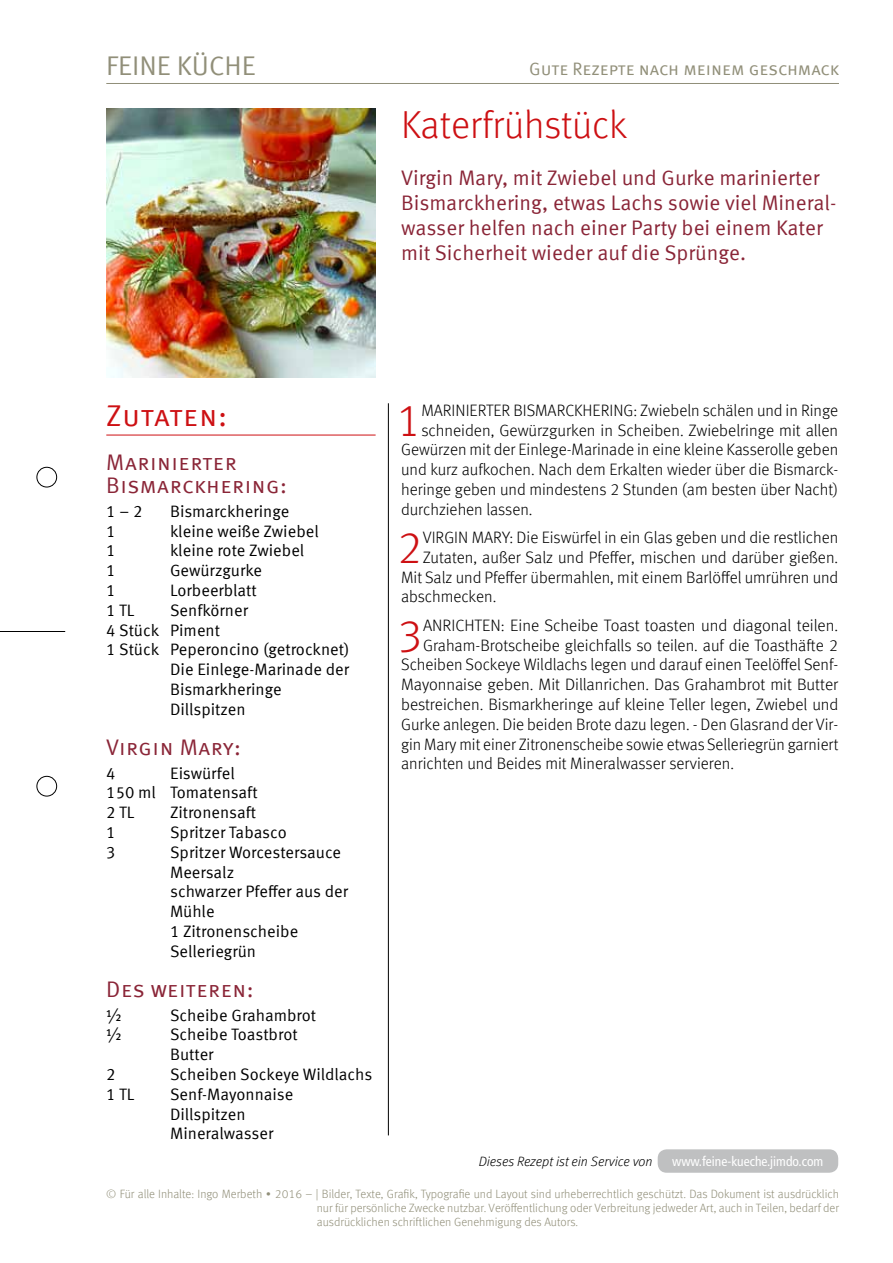
<style>
.page{position:relative;width:893px;height:1263px;background:#fff}
.page>*{position:absolute;margin:0;border:0;box-sizing:border-box;transform-origin:0 0}
.t1{font:300 45.3px "Meta Offc";color:#cd1013}
.t2{font:300 39px "Meta Offc";color:#cd1013}
.t3{font:30px "Meta Sc Offc Norm";letter-spacing:.01em;color:#cd1013}
.t4{font:27px "Meta Sc Offc Norm";color:#918f79}
.t5{font:22.5px/22.5px "Meta Sc Offc Norm";letter-spacing:.025em;color:#8a2537}
.t6{font:21px/25.2px "Meta Offc Norm";color:#8a2537}
.t7{font:18px "Meta Sc Offc Norm";letter-spacing:-.005em;color:#918f79}
.t8{font:300 16.5px "Meta Offc";color:#000}
.t9{font:16.5px/19.8px "Meta Offc Norm";color:#000}
.t10{font:italic 300 13.5px "Meta Offc";color:#000}
.t11{font:condensed 13.5px "Frutiger LT Std";color:#fff}
.t12{font:300 12px/14.4px "Meta Offc";color:#918f79;text-align:justify}
</style>
<div class="page">
<hr style="left:106px;top:83px;width:733px;height:1px;background:#918f79">
<div style="left:37px;top:467px;width:20px;height:20px;border:1px solid #000;border-radius:50%"></div>
<div style="left:37px;top:776px;width:20px;height:20px;border:1px solid #000;border-radius:50%"></div>
<hr style="left:0;top:631px;width:65px;height:1px;background:#000">
<div style="left:658px;top:1149px;width:180px;height:24px;background:#bfc0c1;border-radius:9px"></div>
<hr style="left:388px;top:403px;width:1px;height:732px;background:#000">
<hr style="left:106px;top:435px;width:270px;height:1px;background:#cd1013">
<img style="left:106px;top:108px;width:270px;height:270px">
<h3 class="t4" style="left:106px;top:50px;width:151px">FEINE KÜCHE</h3>
<p class="t7" style="left:529px;top:58px;width:311px">Gute Rezepte nach meinem geschmack</p>
<h2 class="t2" style="left:401px;top:102px;width:228px">Katerfrühstück</h2>
<p class="t6" style="left:401px;top:165px;width:437px">Virgin Mary, mit Zwiebel und Gurke marinierter Bismarckhering, etwas Lachs sowie viel Mineral&shy;wasser helfen nach einer Party bei einem Kater mit Sicherheit wieder auf die Sprünge.</p>
<h3 class="t3" style="left:106px;top:398px;width:122px">Zutaten:</h3>
<h3 class="t5" style="left:106px;top:452px;width:182px">Marinierter<br>Bismarckhering:</h3>
<p class="t9" style="left:106px;top:501px;width:38px">1 – 2</p>
<p class="t9" style="left:170px;top:501px;width:121px">Bismarckheringe</p>
<p class="t9" style="left:106px;top:521px;width:11px">1</p>
<p class="t9" style="left:170px;top:521px;width:150px">kleine weiße Zwiebel</p>
<p class="t9" style="left:106px;top:541px;width:11px">1</p>
<p class="t9" style="left:170px;top:541px;width:136px">kleine rote Zwiebel</p>
<p class="t9" style="left:106px;top:561px;width:11px">1</p>
<p class="t9" style="left:170px;top:561px;width:94px">Gewürzgurke</p>
<p class="t9" style="left:106px;top:581px;width:11px">1</p>
<p class="t9" style="left:170px;top:581px;width:88px">Lorbeerblatt</p>
<p class="t9" style="left:106px;top:600px;width:30px">1 TL</p>
<p class="t9" style="left:170px;top:600px;width:79px">Senfkörner</p>
<p class="t9" style="left:106px;top:620px;width:115px">4 Stück Piment</p>
<p class="t9" style="left:106px;top:640px;width:245px">1 Stück Peperoncino (getrocknet)</p>
<p class="t9" style="left:170px;top:660px;width:181px">Die Einlege-Marinade der</p>
<p class="t9" style="left:170px;top:680px;width:113px">Bismarkheringe</p>
<p class="t9" style="left:170px;top:699px;width:77px">Dillspitzen</p>
<h3 class="t5" style="left:106px;top:736px;width:136px">Virgin Mary:</h3>
<p class="t9" style="left:106px;top:763px;width:11px">4</p>
<p class="t9" style="left:106px;top:763px;width:153px;text-indent:64px">Eiswürfel<br>150 ml Tomatensaft<br>2 TL</p>
<p class="t9" style="left:170px;top:803px;width:88px">Zitronensaft</p>
<p class="t9" style="left:106px;top:823px;width:11px">1</p>
<p class="t9" style="left:170px;top:823px;width:118px">Spritzer Tabasco</p>
<p class="t9" style="left:106px;top:842px;width:11px">3</p>
<p class="t9" style="left:170px;top:842px;width:180px">Spritzer Worcestersauce<br>Meersalz<br>schwarzer Pfeffer aus der<br>Mühle<br>1 Zitronenscheibe<br>Selleriegrün</p>
<h3 class="t5" style="left:106px;top:978px;width:149px">Des weiteren:</h3>
<p class="t9" style="left:106px;top:1005px;width:17px">½</p>
<p class="t9" style="left:170px;top:1005px;width:148px">Scheibe Grahambrot</p>
<p class="t9" style="left:106px;top:1025px;width:17px">½</p>
<p class="t9" style="left:170px;top:1025px;width:129px">Scheibe Toastbrot<br>Butter</p>
<p class="t9" style="left:106px;top:1065px;width:11px">2</p>
<p class="t9" style="left:170px;top:1065px;width:204px">Scheiben Sockeye Wildlachs</p>
<p class="t9" style="left:106px;top:1084px;width:30px">1 TL</p>
<p class="t9" style="left:170px;top:1084px;width:125px">Senf-Mayonnaise<br>Dillspitzen<br>Mineralwasser</p>
<h1 class="t1" style="left:395px;top:394px;width:27px">1</h1>
<p class="t8" style="left:421px;top:401px;width:418px">MARINIERTER BISMARCKHERING: Zwiebeln schälen und in Ringe</p>
<p class="t8" style="left:421px;top:420px;width:418px">schneiden, Gewürzgurken in Scheiben. Zwiebelringe mit allen</p>
<p class="t8" style="left:401px;top:440px;width:439px">Gewürzen mit der Einlege-Marinade in eine kleine Kasserolle geben</p>
<p class="t8" style="left:401px;top:460px;width:439px">und kurz aufkochen. Nach dem Erkalten wieder über die Bismarck-</p>
<p class="t8" style="left:401px;top:480px;width:439px">heringe geben und mindestens 2 Stunden (am besten über Nacht)</p>
<p class="t8" style="left:401px;top:500px;width:133px">durchziehen lassen.</p>
<h1 class="t1" style="left:397px;top:521px;width:27px">2</h1>
<p class="t8" style="left:423px;top:528px;width:417px">VIRGIN MARY: Die Eiswürfel in ein Glas geben und die restlichen</p>
<p class="t8" style="left:423px;top:548px;width:417px">Zutaten, außer Salz und Pfeffer, mischen und darüber gießen.</p>
<p class="t8" style="left:401px;top:567px;width:439px">Mit Salz und Pfeffer übermahlen, mit einem Barlöffel umrühren und</p>
<p class="t8" style="left:401px;top:587px;width:97px">abschmecken.</p>
<h1 class="t1" style="left:397px;top:609px;width:27px">3</h1>
<p class="t8" style="left:423px;top:616px;width:417px">ANRICHTEN: Eine Scheibe Toast toasten und diagonal teilen.</p>
<p class="t8" style="left:423px;top:635px;width:417px">Graham-Brotscheibe gleichfalls so teilen. auf die Toasthäfte 2</p>
<p class="t8" style="left:401px;top:655px;width:439px">Scheiben Sockeye Wildlachs legen und darauf einen Teelöffel Senf-</p>
<p class="t8" style="left:401px;top:675px;width:439px">Mayonnaise geben. Mit Dillanrichen. Das Grahambrot mit Butter</p>
<p class="t8" style="left:401px;top:695px;width:439px">bestreichen. Bismarkheringe auf kleine Teller legen, Zwiebel und</p>
<p class="t8" style="left:401px;top:715px;width:439px">Gurke anlegen. Die beiden Brote dazu legen. - Den Glasrand der Vir-</p>
<p class="t8" style="left:401px;top:734px;width:439px">gin Mary mit einer Zitronenscheibe sowie etwas Selleriegrün garniert</p>
<p class="t8" style="left:401px;top:754px;width:334px">anrichten und Beides mit Mineralwasser servieren.</p>
<p class="t10" style="left:479px;top:1154px;width:175px">Dieses Rezept ist ein Service von</p>
<p class="t11" style="left:672px;top:1153px;width:153px">www.feine-kueche.jimdo.com</p>
<p class="t12" style="left:317px;top:1186px;width:524px;text-indent:-210px">© Für alle Inhalte: Ingo Merbeth ∙ 2016 – | Bilder, Texte, Grafik, Typografie und Layout sind urheberrechtlich geschützt. Das Dokument ist ausdrücklich nur für persönliche Zwecke nutzbar. Veröffentlichung oder Verbreitung jedweder Art, auch in Teilen, bedarf der ausdrücklichen schriftlichen Genehmigung des Autors.</p>
</div>
